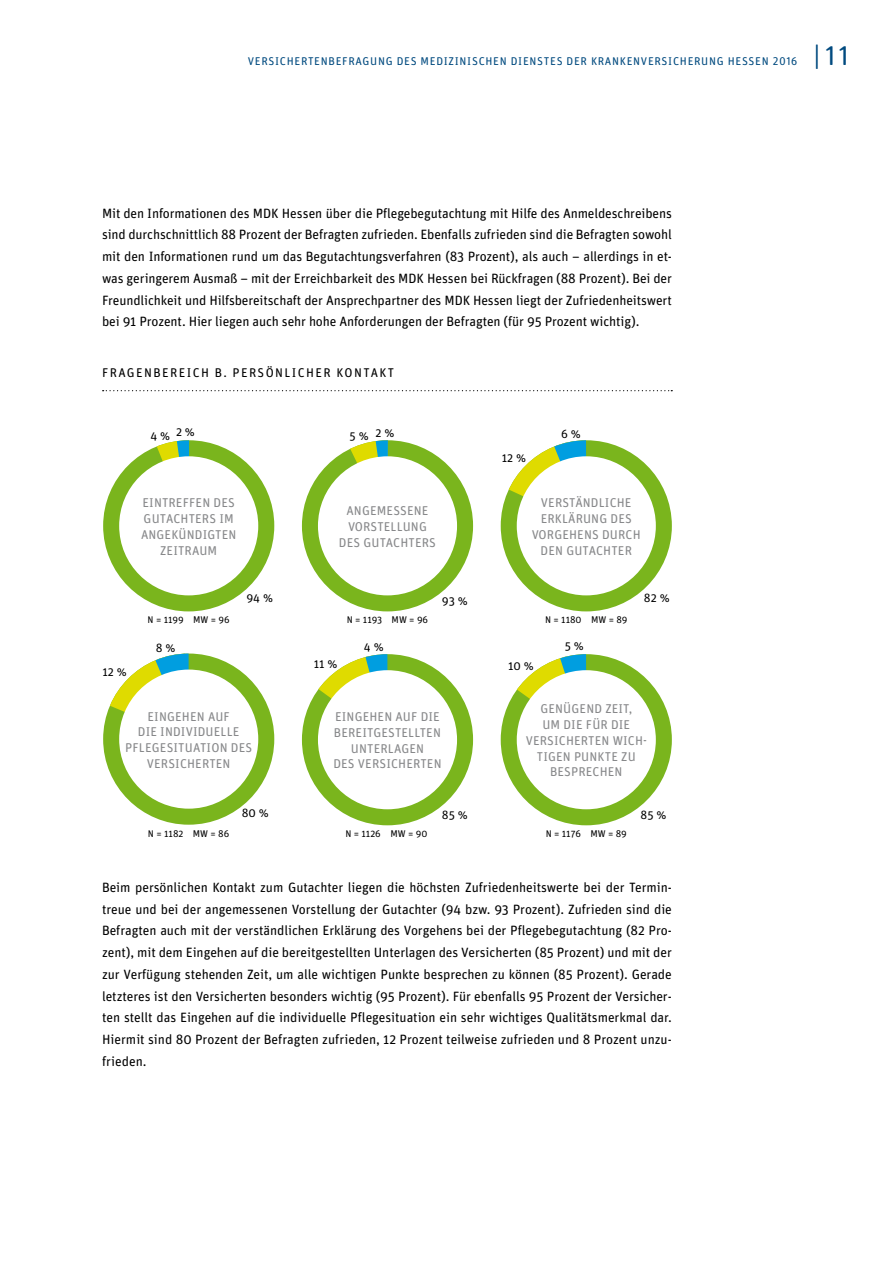
<style>
.page{position:relative;width:893px;height:1263px;background:#fff}
.page>*{position:absolute;margin:0;border:0;box-sizing:border-box;transform-origin:0 0}
.t1{font:27px "Unit Rounded OT";color:#004a7f}
.t2{font:13.5px/21.8px "Unit Rounded OT";letter-spacing:-.01em;color:#000;text-align:justify}
.t3{font:12.75px/15.8px "Unit Rounded OT";letter-spacing:.01em;color:#87888a;text-align:center}
.t4{font:12.6px "Unit Rounded OT";letter-spacing:.11em;color:#000}
.t5{font:12px "Unit Rounded OT";color:#000}
.t6{font:11.25px "Unit Rounded OT";letter-spacing:.06em;color:#004a7f}
.t7{font:9.75px "Unit Rounded OT";color:#000}
</style>
<div class="page">
<svg style="left:103px;top:390px;width:569px;height:1px"></svg>
<div style="left:103px;top:440px;width:171px;height:171px;background:#7ab51d;border-radius:50%"></div>
<svg style="left:141px;top:440px;width:48px;height:37px"></svg>
<div style="left:121px;top:458px;width:136px;height:136px;background:#fff;border-radius:50%"></div>
<div style="left:119px;top:456px;width:139px;height:139px;border:3px solid #fff;border-radius:50%"></div>
<div style="left:103px;top:653px;width:171px;height:172px;background:#7ab51d;border-radius:50%"></div>
<svg style="left:103px;top:653px;width:86px;height:86px"></svg>
<div style="left:121px;top:671px;width:136px;height:136px;background:#fff;border-radius:50%"></div>
<div style="left:119px;top:669px;width:139px;height:140px;border:3px solid #fff;border-radius:50%"></div>
<div style="left:302px;top:440px;width:171px;height:171px;background:#7ab51d;border-radius:50%"></div>
<svg style="left:334px;top:440px;width:54px;height:43px"></svg>
<div style="left:319px;top:458px;width:137px;height:136px;background:#fff;border-radius:50%"></div>
<div style="left:318px;top:456px;width:139px;height:139px;border:3px solid #fff;border-radius:50%"></div>
<div style="left:302px;top:654px;width:171px;height:171px;background:#7ab51d;border-radius:50%"></div>
<svg style="left:302px;top:654px;width:85px;height:81px"></svg>
<div style="left:319px;top:672px;width:137px;height:136px;background:#fff;border-radius:50%"></div>
<div style="left:318px;top:670px;width:139px;height:139px;border:3px solid #fff;border-radius:50%"></div>
<div style="left:501px;top:440px;width:171px;height:171px;background:#7ab51d;border-radius:50%"></div>
<svg style="left:501px;top:440px;width:85px;height:85px"></svg>
<div style="left:518px;top:458px;width:136px;height:136px;background:#fff;border-radius:50%"></div>
<div style="left:517px;top:456px;width:139px;height:139px;border:3px solid #fff;border-radius:50%"></div>
<div style="left:501px;top:654px;width:171px;height:171px;background:#7ab51d;border-radius:50%"></div>
<svg style="left:501px;top:654px;width:85px;height:85px"></svg>
<div style="left:518px;top:672px;width:136px;height:136px;background:#fff;border-radius:50%"></div>
<div style="left:517px;top:670px;width:139px;height:139px;border:3px solid #fff;border-radius:50%"></div>
<p class="t6" style="left:248px;top:54px;width:551px">Versichertenbefragung des Medizinischen Dienstes der Krankenversicherung H esseN 2016</p>
<h1 class="t1" style="left:814px;top:39px;width:36px">| 11</h1>
<p class="t2" style="left:102px;top:202px;width:571px">Mit den Informationen des M DK Hessen über die Pflegebegutachtung mit Hilfe des Anmeldeschreibens sind durchschnittlich 88 Prozent der Befragten zufrieden. Ebenfalls zufrieden sind die Befragten sowohl mit den Informationen rund um das Begutachtungsverfahren (83 Prozent), als auch – allerdings in et&shy;was geringerem Ausmaß – mit der Erreichbarkeit des M DK Hessen bei Rückfragen (88 Prozent). Bei der Freundlichkeit und Hilfsbereitschaft der Ansprechpartner des M DK Hessen liegt der Zufriedenheitswert bei 91 Prozent. Hier liegen auch sehr hohe Anforderungen der Befragten (für 95 Prozent wichtig).</p>
<p class="t4" style="left:102px;top:364px;width:93px">Frag enbereich</p>
<p class="t4" style="left:215px;top:364px;width:69px">B. persönlich</p>
<p class="t4" style="left:316px;top:364px;width:39px">er Kontakt</p>
<p class="t5" style="left:151px;top:426px;width:46px">4 % 2 %</p>
<p class="t5" style="left:350px;top:429px;width:21px">5 %</p>
<p class="t5" style="left:375px;top:425px;width:20px">2 %</p>
<p class="t5" style="left:561px;top:426px;width:21px">6 %</p>
<p class="t5" style="left:502px;top:450px;width:26px">12 %</p>
<p class="t3" style="left:142px;top:495px;width:8px">Eint</p>
<p class="t3" style="left:169px;top:495px;width:68px">reffen des</p>
<p class="t3" style="left:144px;top:511px;width:25px">Gutacht</p>
<p class="t3" style="left:195px;top:511px;width:40px">ers im</p>
<p class="t3" style="left:141px;top:526px;width:9px">ang</p>
<p class="t3" style="left:165px;top:526px;width:15px">ekündigt</p>
<p class="t3" style="left:222px;top:526px;width:14px">en</p>
<p class="t3" style="left:160px;top:542px;width:59px">Zeitraum</p>
<p class="t3" style="left:346px;top:503px;width:9px">ang</p>
<p class="t3" style="left:370px;top:503px;width:60px">emessen e</p>
<p class="t3" style="left:348px;top:518px;width:71px">vorstellung</p>
<p class="t3" style="left:339px;top:534px;width:49px">des gutacht</p>
<p class="t3" style="left:415px;top:534px;width:22px">ers</p>
<p class="t3" style="left:541px;top:495px;width:37px">Verständlich</p>
<p class="t3" style="left:625px;top:495px;width:8px">e</p>
<p class="t3" style="left:541px;top:511px;width:93px">Erklärung des</p>
<p class="t3" style="left:532px;top:526px;width:102px">vorgehens durch</p>
<p class="t3" style="left:541px;top:542px;width:50px">den gutacht</p>
<p class="t3" style="left:618px;top:542px;width:16px">er</p>
<p class="t5" style="left:246px;top:590px;width:28px">94 %</p>
<p class="t5" style="left:442px;top:593px;width:27px">93 %</p>
<p class="t5" style="left:644px;top:590px;width:27px">82 %</p>
<p class="t7" style="left:148px;top:614px;width:84px">N = 1199 MW = 96</p>
<p class="t7" style="left:347px;top:614px;width:83px">N = 1193 M W = 96</p>
<p class="t7" style="left:545px;top:614px;width:84px">N = 1180 MW = 89</p>
<p class="t5" style="left:156px;top:640px;width:21px">8 %</p>
<p class="t5" style="left:364px;top:639px;width:21px">4 %</p>
<p class="t5" style="left:565px;top:639px;width:21px">5 %</p>
<p class="t5" style="left:102px;top:664px;width:26px">12 %</p>
<p class="t5" style="left:314px;top:656px;width:25px">11 %</p>
<p class="t5" style="left:508px;top:658px;width:27px">10 %</p>
<p class="t3" style="left:148px;top:708px;width:8px">Eing</p>
<p class="t3" style="left:175px;top:708px;width:54px">ehen auf</p>
<p class="t3" style="left:138px;top:724px;width:30px">di e individ</p>
<p class="t3" style="left:206px;top:724px;width:35px">uelle</p>
<p class="t3" style="left:125px;top:740px;width:76px">pflegeSituation</p>
<p class="t3" style="left:231px;top:740px;width:23px">des</p>
<p class="t3" style="left:147px;top:755px;width:83px">Versich erten</p>
<p class="t3" style="left:335px;top:709px;width:8px">Eing</p>
<p class="t3" style="left:363px;top:709px;width:79px">ehen auf die</p>
<p class="t3" style="left:334px;top:724px;width:106px">bereitg estellten</p>
<p class="t3" style="left:351px;top:740px;width:72px">Unterlagen</p>
<p class="t3" style="left:333px;top:756px;width:107px">des Versich erten</p>
<p class="t3" style="left:540px;top:701px;width:24px">Genüg</p>
<p class="t3" style="left:580px;top:701px;width:54px">end Zeit,</p>
<p class="t3" style="left:542px;top:717px;width:89px">um die für die</p>
<p class="t3" style="left:526px;top:732px;width:96px">Versich erten wich</p>
<p class="t3" style="left:643px;top:732px;width:5px">-</p>
<p class="t3" style="left:537px;top:748px;width:100px">tigen Punkte zu besprech en</p>
<p class="t5" style="left:242px;top:806px;width:29px">80 %</p>
<p class="t5" style="left:442px;top:807px;width:27px">85 %</p>
<p class="t5" style="left:641px;top:807px;width:27px">85 %</p>
<p class="t7" style="left:148px;top:828px;width:83px">N = 1182 MW = 86</p>
<p class="t7" style="left:345px;top:828px;width:84px">N = 1126 MW = 90</p>
<p class="t7" style="left:546px;top:828px;width:83px">N = 1176 M W = 89</p>
<p class="t2" style="left:102px;top:876px;width:571px">Beim persönlichen Kontakt zum Gutachter liegen die höchsten Zufriedenheitswerte bei der Termin&shy;treue und bei der angemessenen Vorstellung der Gutachter (94 bzw. 93 Prozent). Zufrieden sind die Befragten auch mit der verständlichen Erklärung des Vorgehens bei der Pflegebegutachtung (82 Pro&shy;zent), mit dem Eingehen auf die bereitgestellten U nterlagen des Versicherten (85 Prozent) und mit der zur Verfügung stehenden Zeit, um alle wichtigen Punkte besprechen zu können (85 Prozent). Gerade letzteres ist den Versicherten besonders wichtig (95 Prozent). Für ebenfalls 95 Prozent der Versicher&shy;ten stellt das Eingehen auf die individuelle Pflegesituation ein sehr wichtiges Qualitätsmerkmal dar.<br>Hiermit sind 80 Prozent der Befragten zufrieden, 12 Prozent teilweise zufrieden und 8 Prozent unzu&shy;frieden.</p>
</div>
